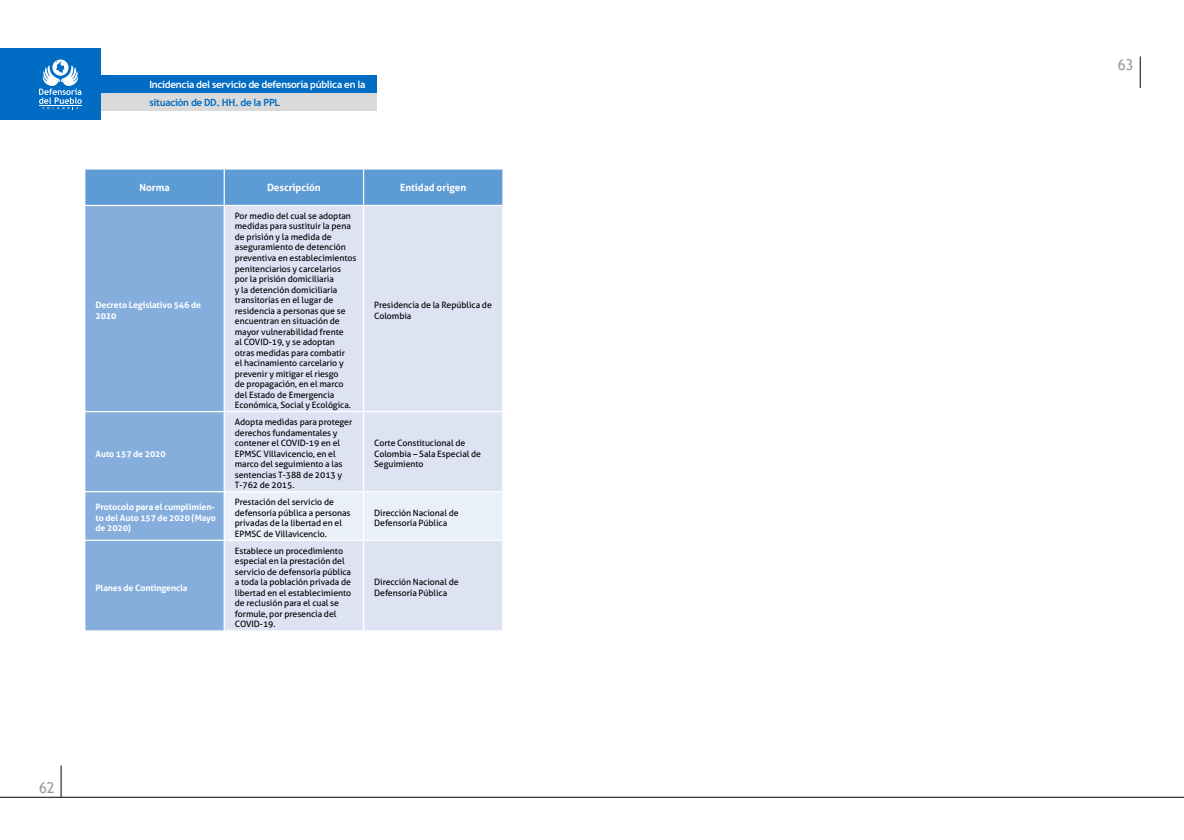
<style>
.page{position:relative;width:1184px;height:840px;background:#fff}
.page>*{position:absolute;margin:0;border:0;box-sizing:border-box;transform-origin:0 0}
.t1{font:15px "Trebuchet MS";color:#9d9d9c}
.t2{font:700 10px "Trebuchet MS";letter-spacing:-.03em;color:#fff}
.t3{font:700 10px "Aller";letter-spacing:-.005em;color:#fff}
.t4{font:700 10px "Trebuchet MS";letter-spacing:-.03em;color:#006cc3}
.t5{font:8.75px/10.5px "Aller";letter-spacing:-.005em;color:#000}
.t6{font:700 8.75px/10.5px "Aller";letter-spacing:-.005em;color:#fff}
</style>
<div class="page">
<div style="left:72px;top:93px;width:305px;height:18px;background:#dadada"></div>
<div style="left:72px;top:75px;width:305px;height:18px;background:#006cc3"></div>
<div style="left:0;top:49px;width:101px;height:71px;background:#006cc3"></div>
<svg style="left:39px;top:59px;width:43px;height:50px"></svg>
<hr style="left:61px;top:765px;width:1px;height:32px;background:#000">
<hr style="left:0;top:797px;width:1183px;height:1px;background:#000">
<hr style="left:1140px;top:56px;width:1px;height:32px;background:#000">
<div style="left:86px;top:170px;width:416px;height:35px;background:#5d9bd4"></div>
<div style="left:86px;top:206px;width:138px;height:424px;background:#85aedd"></div>
<div style="left:225px;top:206px;width:277px;height:424px;background:#dee3f4"></div>
<div style="left:225px;top:492px;width:277px;height:48px;background:#eaf0fa"></div>
<hr style="left:224px;top:170px;width:1px;height:35px;background:#fff">
<hr style="left:363px;top:170px;width:1px;height:35px;background:#fff">
<hr style="left:363px;top:206px;width:1px;height:205px;background:#fff">
<hr style="left:85px;top:411px;width:139px;height:1px;background:#fff">
<hr style="left:224px;top:411px;width:139px;height:1px;background:#fff">
<hr style="left:363px;top:411px;width:140px;height:1px;background:#fff">
<hr style="left:363px;top:412px;width:1px;height:79px;background:#fff">
<hr style="left:85px;top:491px;width:139px;height:1px;background:#fff">
<hr style="left:224px;top:491px;width:139px;height:1px;background:#fff">
<hr style="left:363px;top:491px;width:140px;height:1px;background:#fff">
<hr style="left:363px;top:492px;width:1px;height:48px;background:#fff">
<hr style="left:85px;top:540px;width:139px;height:1px;background:#fff">
<hr style="left:224px;top:540px;width:139px;height:1px;background:#fff">
<hr style="left:363px;top:540px;width:140px;height:1px;background:#fff">
<hr style="left:363px;top:541px;width:1px;height:90px;background:#fff">
<p class="t2" style="left:149px;top:79px;width:218px">Incidencia del servicio de defensoría pública en la</p>
<p class="t4" style="left:149px;top:96px;width:132px">situación de DD. HH. de la PPL</p>
<p class="t3" style="left:139px;top:181px;width:32px">Norma</p>
<p class="t3" style="left:267px;top:181px;width:55px">Descripción</p>
<p class="t3" style="left:400px;top:181px;width:68px">Entidad origen</p>
<p class="t6" style="left:96px;top:300px;width:107px">Decreto Legislativo 546 de<br>2020</p>
<p class="t6" style="left:96px;top:448px;width:72px">Auto 157 de 2020</p>
<p class="t5" style="left:235px;top:211px;width:123px">Por medio del cual se adoptan medidas para sustituir la pena de prisión y la medida de aseguramiento de detención preventiva en establecimientos penitenciarios y carcelarios por la prisión domiciliaria<br>y la detención domiciliaria transitorias en el lugar de residencia a personas que se encuentran en situación de mayor vulnerabilidad frente<br>al COVID-19, y se adoptan otras medidas para combatir<br>el hacinamiento carcelario y prevenir y mitigar el riesgo<br>de propagación, en el marco del Estado de Emergencia<br>Económica, Social y Ecológica.</p>
<p class="t5" style="left:235px;top:417px;width:119px">Adopta medidas para proteger derechos fundamentales y contener el COVID-19 en el<br>EPMSC Villavicencio, en el marco del seguimiento a las sentencias T-388 de 2013 y<br>T-762 de 2015.</p>
<p class="t5" style="left:374px;top:300px;width:119px">Presidencia de la República de<br>Colombia</p>
<p class="t5" style="left:374px;top:438px;width:108px">Corte Constitucional de<br>Colombia – Sala Especial de<br>Seguimiento</p>
<p class="t6" style="left:96px;top:502px;width:122px">Protocolo para el cumplimien&shy;to del Auto 157 de 2020 (Mayo de 2020)</p>
<p class="t5" style="left:235px;top:497px;width:117px">Prestación del servicio de defensoría pública a personas privadas de la libertad en el<br>EPMSC de Villavicencio.</p>
<p class="t5" style="left:374px;top:507px;width:86px">Dirección Nacional de<br>Defensoría Pública</p>
<p class="t6" style="left:96px;top:582px;width:93px">Planes de Contingencia</p>
<p class="t5" style="left:235px;top:545px;width:118px">Establece un procedimiento especial en la prestación del servicio de defensoría pública a toda la población privada de libertad en el establecimiento de reclusión para el cual se formule, por presencia del<br>COVID-19.</p>
<p class="t5" style="left:374px;top:577px;width:86px">Dirección Nacional de<br>Defensoría Pública</p>
<h1 class="t1" style="left:39px;top:778px;width:17px">62</h1>
<h1 class="t1" style="left:1117px;top:55px;width:17px">63</h1>
</div>
